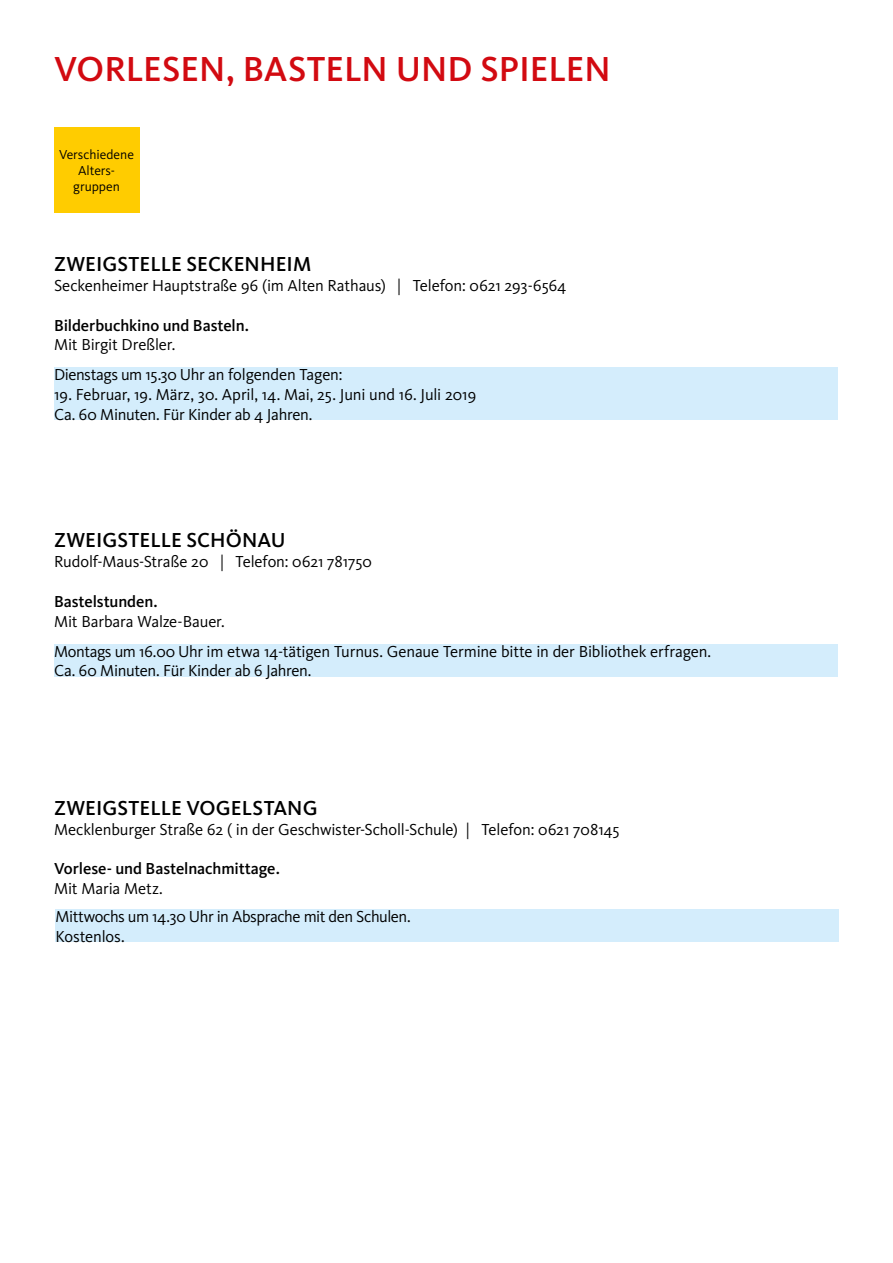
<style>
.page{position:relative;width:893px;height:1263px;background:#fff}
.page>*{position:absolute;margin:0;border:0;box-sizing:border-box;transform-origin:0 0}
.t1{font:500 36px "Kievit OT";color:#d20a11}
.t2{font:500 21px "Kievit OT";letter-spacing:.005em;color:#000}
.t3{font:16.5px/19.8px "Kievit OT";letter-spacing:-.01em;color:#000}
.t4{font:500 16.5px "Kievit OT";letter-spacing:-.005em;color:#000}
.t5{font:13.5px/16.2px "Kievit OT";color:#000;text-align:center}
</style>
<div class="page">
<div style="left:54px;top:128px;width:85px;height:85px;background:#fc0"></div>
<div style="left:55px;top:909px;width:784px;height:32px;background:#d4edfc"></div>
<div style="left:54px;top:644px;width:783px;height:32px;background:#d4edfc"></div>
<div style="left:54px;top:368px;width:783px;height:52px;background:#d4edfc"></div>
<h1 class="t1" style="left:54px;top:48px;width:558px">VORLESEN, BASTELN UND SPIELEN</h1>
<p class="t5" style="left:59px;top:146px;width:76px">Verschiedene<br>Alters&shy;gruppen</p>
<p class="t2" style="left:54px;top:251px;width:259px">ZWEIGSTELLE SECKENHEIM</p>
<p class="t3" style="left:54px;top:275px;width:514px">Seckenheimer Hauptstraße 96 (im Alten Rathaus) | Telefon: 0621 293-6564</p>
<p class="t4" style="left:54px;top:315px;width:196px">Bilderbuchkino und Basteln.</p>
<p class="t3" style="left:54px;top:330px;width:290px;line-height:30px">Mit Birgit Dreßler.<br>Dienstags um 15.30 Uhr an folgenden Tagen:</p>
<p class="t3" style="left:54px;top:385px;width:424px">19. Februar, 19. März, 30. April, 14. Mai, 25. Juni und 16. Juli 2019<br>Ca. 60 Minuten. Für Kinder ab 4 Jahren.</p>
<p class="t2" style="left:54px;top:528px;width:233px">ZWEIGSTELLE SCHÖNAU</p>
<p class="t3" style="left:54px;top:552px;width:319px">Rudolf-Maus-Straße 20 | Telefon: 0621 781750</p>
<p class="t4" style="left:54px;top:591px;width:105px">Bastelstunden.</p>
<p class="t3" style="left:54px;top:606px;width:659px;line-height:30px">Mit Barbara Walze-Bauer.<br>Montags um 16.00 Uhr im etwa 14-tätigen Turnus. Genaue Termine bitte in der Bibliothek erfragen.</p>
<p class="t3" style="left:54px;top:661px;width:259px">Ca. 60 Minuten. Für Kinder ab 6 Jahren.</p>
<p class="t2" style="left:54px;top:795px;width:265px">ZWEIGSTELLE VOGELSTANG</p>
<p class="t3" style="left:54px;top:819px;width:567px">Mecklenburger Straße 62 ( in der Geschwister-Scholl-Schule) | Telefon: 0621 708145</p>
<p class="t4" style="left:54px;top:859px;width:227px">Vorlese- und Bastelnachmittage.</p>
<p class="t3" style="left:54px;top:879px;width:110px">Mit Maria Metz.</p>
<p class="t3" style="left:55px;top:906px;width:357px">Mittwochs um 14.30 Uhr in Absprache mit den Schulen.<br>Kostenlos.</p>
</div>
